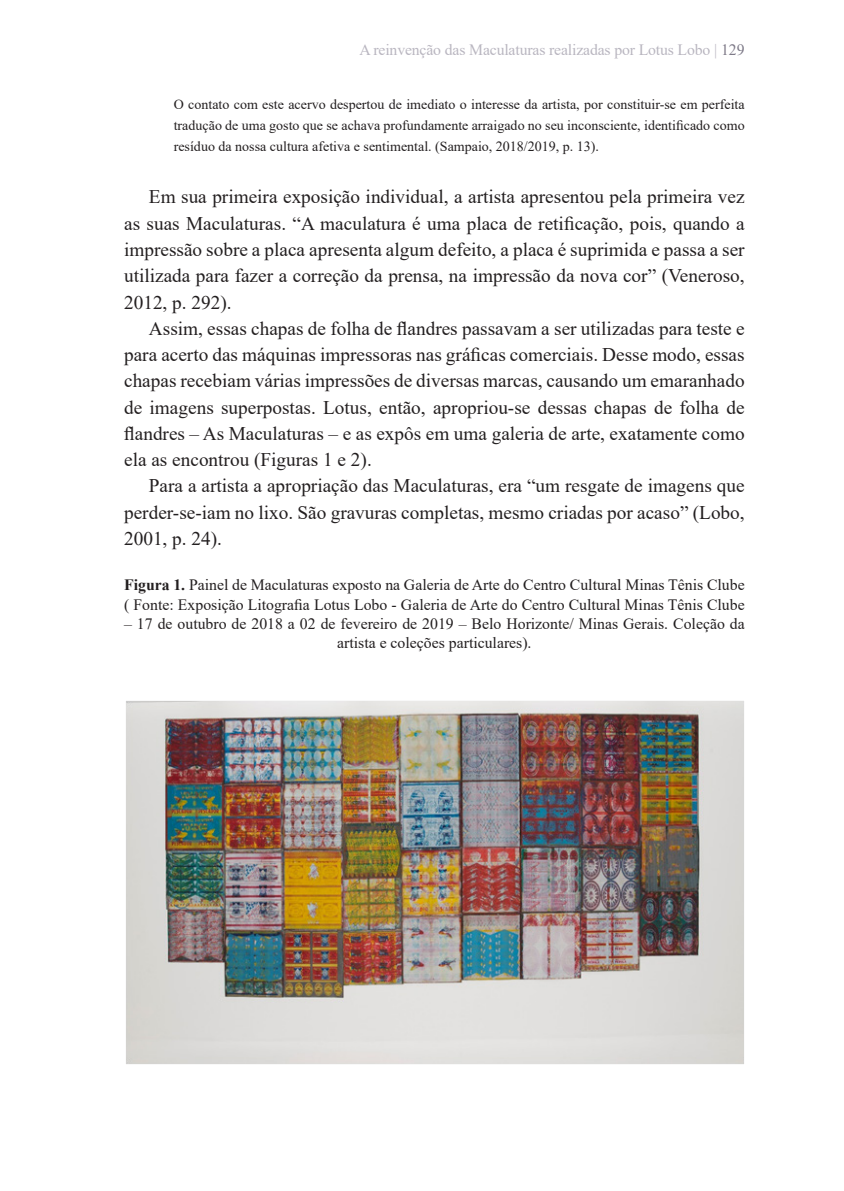
<style>
.page{position:relative;width:844px;height:1191px;background:#fff}
.page>*{position:absolute;margin:0;border:0;box-sizing:border-box;transform-origin:0 0}
.t1{font:19.25px/26.2px "Times New Roman";color:#231f20;text-align:justify}
.t2{font:15.75px/19.2px "Times New Roman";color:#231f20}
.t3{font:15.75px "Times New Roman";letter-spacing:-.01em;color:#b9b6c0}
.t4{font:14px/21px "Times New Roman";color:#231f20;text-align:justify}
.s1{color:#7e7a88}
.s2{font-weight:700}
</style>
<div class="page">
<img style="left:126px;top:701px;width:618px;height:363px">
<p class="t3" style="left:359px;top:38px;width:387px">A reinvenção das Maculaturas realizadas por Lotus Lobo | <span class="s1">129</span></p>
<p class="t4" style="left:174px;top:93px;width:572px">O contato com este acervo despertou de imediato o interesse da artista, por constituir-se em perfeita tradução de uma gosto que se achava profundamente arraigado no seu inconsciente, identificado como resíduo da nossa cultura afetiva e sentimental. (Sampaio, 2018/2019, p. 13).</p>
<p class="t1" style="left:124px;top:183px;width:622px;text-indent:25px">Em sua primeira exposição individual, a artista apresentou pela primeira vez as suas Maculaturas. “A maculatura é uma placa de retificação, pois, quando a impressão sobre a placa apresenta algum defeito, a placa é suprimida e passa a ser utilizada para fazer a correção da prensa, na impressão da nova cor” (Veneroso, 2012, p. 292).</p>
<p class="t1" style="left:124px;top:314px;width:622px;text-indent:25px">Assim, essas chapas de folha de flandres passavam a ser utilizadas para teste e para acerto das máquinas impressoras nas gráficas comerciais. Desse modo, essas chapas recebiam várias impressões de diversas marcas, causando um emaranhado de imagens superpostas. Lotus, então, apropriou-se dessas chapas de folha de flandres – As Maculaturas – e as expôs em uma galeria de arte, exatamente como ela as encontrou (Figuras 1 e 2).</p>
<p class="t1" style="left:124px;top:472px;width:622px;text-indent:25px">Para a artista a apropriação das Maculaturas, era “um resgate de imagens que perder-se-iam no lixo. São gravuras completas, mesmo criadas por acaso” (Lobo, 2001, p. 24).</p>
<p class="t2" style="left:124px;top:575px;width:622px"><span class="s2">Figura 1.</span> Painel de Maculaturas exposto na Galeria de Arte do Centro Cultural Minas Tênis Clube ( Fonte: Exposição Litografia Lotus Lobo - Galeria de Arte do Centro Cultural Minas Tênis Clube</p>
<p class="t2" style="left:124px;top:613px;width:622px;text-align:center">– 17 de outubro de 2018 a 02 de fevereiro de 2019 – Belo Horizonte/ Minas Gerais. Coleção da artista e coleções particulares).</p>
</div>
